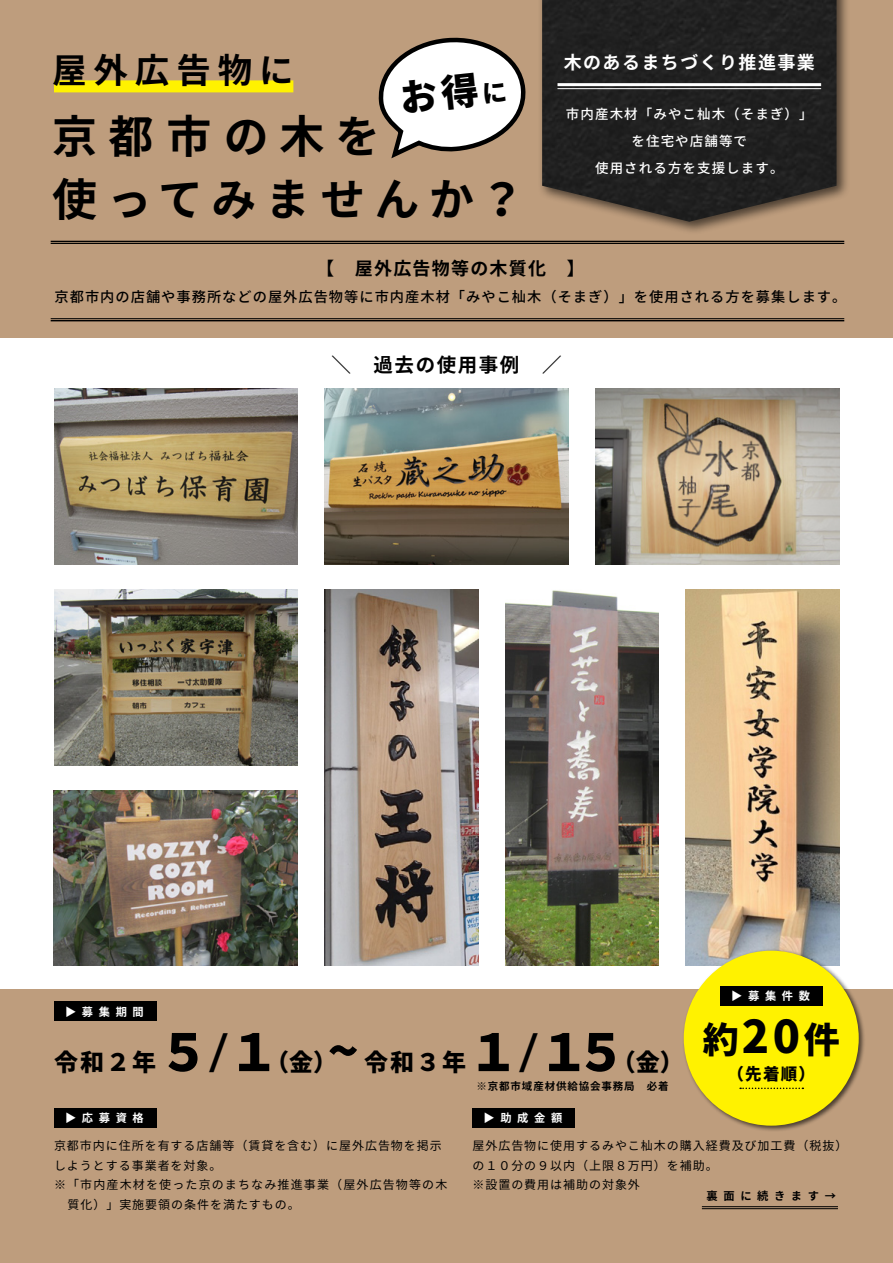
<style>
.page{position:relative;width:893px;height:1263px;background:#be9d7d}
.page>*{position:absolute;margin:0;border:0;box-sizing:border-box;transform-origin:0 0}
.t1{font:700 45px/63px "Source Han Sans JP";letter-spacing:.22em;color:#000}
.t2{font:800 36px "Source Han Sans JP";color:#000}
.t3{font:700 34.5px "Source Han Sans JP";letter-spacing:.2em;color:#000}
.t4{font:800 24px "Source Han Sans JP";letter-spacing:.08em;color:#000}
.t5{font:700 19.5px "Source Han Sans JP";letter-spacing:.08em;color:#000}
.t6{font:700 18px "Source Han Sans JP";letter-spacing:.07em;color:#000}
.t7{font:700 18px "Source Han Sans JP";letter-spacing:.08em;color:#fff}
.t8{font:800 16.5px "Source Han Sans JP";color:#000}
.t9{font:500 14.25px "Source Han Sans JP";letter-spacing:.07em;color:#000}
.t10{font:500 13.5px/27px "Source Han Sans JP";letter-spacing:.08em;color:#fff;text-align:center}
.t11{font:12px/19.5px "Source Han Sans JP";letter-spacing:.08em;color:#000}
.t12{font:700 11.25px "Source Han Sans JP";letter-spacing:.5em;color:#fff}
.t13{font:700 11.25px "Source Han Sans JP";letter-spacing:.5em;color:#000}
.t14{font:700 10.5px "Source Han Sans JP";letter-spacing:.08em;color:#000}
.s1{font-size:51px}
.s2{font-size:45px}
</style>
<div class="page">
<div style="left:54px;top:80px;width:239px;height:12px;background:#fff200"></div>
<div style="left:537px;top:0;width:313px;height:235px;background:#000;opacity:.6"></div>
<img style="left:542px;top:0;width:294px;height:222px">
<div style="left:0;top:338px;width:893px;height:651px;background:#fff"></div>
<img style="left:54px;top:389px;width:244px;height:175px">
<img style="left:54px;top:589px;width:244px;height:176px">
<img style="left:325px;top:389px;width:243px;height:175px">
<img style="left:505px;top:590px;width:154px;height:376px">
<img style="left:686px;top:589px;width:153px;height:360px">
<img style="left:595px;top:389px;width:244px;height:175px">
<img style="left:54px;top:790px;width:243px;height:176px">
<div style="left:54px;top:1002px;width:102px;height:19px;background:#000"></div>
<hr style="left:51px;top:241px;width:793px;height:1px;background:#000">
<hr style="left:51px;top:243px;width:793px;height:1px;background:#000">
<hr style="left:51px;top:318px;width:793px;height:1px;background:#000">
<hr style="left:51px;top:320px;width:793px;height:1px;background:#000">
<hr style="left:557px;top:83px;width:264px;height:3px;background:#fff">
<hr style="left:557px;top:88px;width:264px;height:1px;background:#fff">
<div style="left:54px;top:1108px;width:102px;height:20px;background:#000"></div>
<div style="left:472px;top:1108px;width:102px;height:20px;background:#000"></div>
<div style="left:682px;top:949px;width:183px;height:183px;background:#000;opacity:.6"></div>
<div style="left:684px;top:951px;width:175px;height:175px;background:#fff200;border-radius:50%"></div>
<svg style="left:740px;top:1087px;width:63px;height:2px"></svg>
<div style="left:720px;top:986px;width:102px;height:19px;background:#000"></div>
<hr style="left:702px;top:1206px;width:136px;height:1px;background:#000">
<hr style="left:702px;top:1208px;width:136px;height:1px;background:#000">
<img style="left:325px;top:589px;width:153px;height:377px">
<svg style="left:378px;top:37px;width:148px;height:122px"></svg>
<h3 class="t3" style="left:52px;top:51px;width:243px">屋外広告物に</h3>
<h1 class="t1" style="left:52px;top:106px;width:474px">京都市の木を<br>使ってみませんか？</h1>
<h3 class="t7" style="left:564px;top:52px;width:253px">木のあるまちづくり推進事業</h3>
<p class="t10" style="left:566px;top:100px;width:248px">市内産木材「みやこ杣木（そまぎ）」を住宅や店舗等で<br>使用される方を支援します。</p>
<h3 class="t6" style="left:316px;top:259px;width:270px">【　屋外広告物等の木質化　】</h3>
<p class="t9" style="left:55px;top:289px;width:793px">京都市内の店舗や事務所などの屋外広告物等に市内産木材「みやこ杣木（そまぎ）」を使用される方を募集します。</p>
<h3 class="t5" style="left:331px;top:354px;width:232px">＼　過去の使用事例　／</h3>
<p class="t12" style="left:65px;top:1005px;width:80px">▶募集期間</p>
<h3 class="t4" style="left:54px;top:1049px;width:631px">令和２年<span class="s1">５</span><sup>/</sup><span class="s1">１</span>（金）<span class="s1">~</span> 令和３年<span class="s1">１</span><sup>/</sup><span class="s1">１５</span>（金）</h3>
<p class="t12" style="left:65px;top:1112px;width:80px">▶応募資格</p>
<p class="t12" style="left:483px;top:1112px;width:80px">▶助成金額</p>
<p class="t14" style="left:477px;top:1080px;width:193px">※京都市域産材供給協会事務局　必着</p>
<p class="t12" style="left:731px;top:990px;width:80px">▶募集件数</p>
<h2 class="t2" style="left:703px;top:1020px;width:138px">約<span class="s2">20</span>件</h2>
<h3 class="t8" style="left:727px;top:1065px;width:89px">（先着順）</h3>
<p class="t11" style="left:54px;top:1136px;width:389px">京都市内に住所を有する店舗等（賃貸を含む）に屋外広告物を掲示</p>
<p class="t11" style="left:54px;top:1156px;width:169px">しようとする事業者を対象。</p>
<p class="t11" style="left:54px;top:1175px;width:395px">※「市内産木材を使った京のまちなみ推進事業（屋外広告物等の木</p>
<p class="t11" style="left:68px;top:1195px;width:234px">質化）」実施要領の条件を満たすもの。</p>
<p class="t11" style="left:472px;top:1136px;width:376px">屋外広告物に使用するみやこ杣木の購入経費及び加工費（税抜）の１０分の９以内（上限８万円）を補助。<br>※設置の費用は補助の対象外</p>
<p class="t13" style="left:707px;top:1190px;width:131px">裏面に続きます→</p>
</div>
